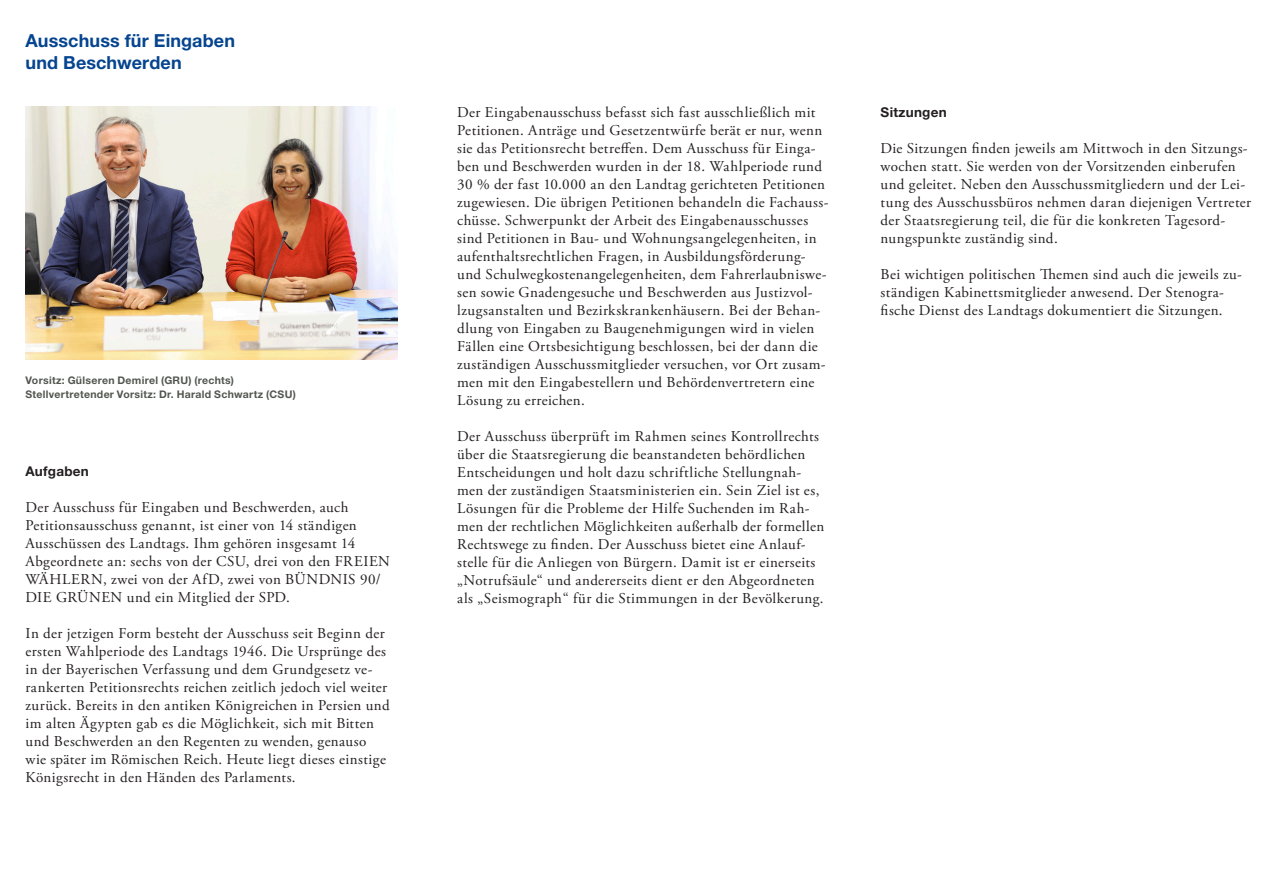
<style>
.page{position:relative;width:1276px;height:893px;background:#fff}
.page>*{position:absolute;margin:0;border:0;box-sizing:border-box;transform-origin:0 0}
.t1{font:700 18px "Helvetica Neue LTW1 G";letter-spacing:.01em;color:#05448f}
.t2{font:15px/18px "Adobe Garamond Pro";letter-spacing:.025em;color:#231f20}
.t3{font:700 13.5px "Helvetica Neue LTW1 G";letter-spacing:.02em;color:#231f20}
.BU{font:700 10.5px "Helvetica Neue LTW1 G";letter-spacing:.03em;color:#52564f}
</style>
<div class="page">
<img style="left:26px;top:106px;width:372px;height:253px">
<p class="t1" style="left:26px;top:29px;width:211px">Ausschuss für Eingaben</p>
<p class="t1" style="left:26px;top:52px;width:158px">und Beschwerden</p>
<p class="BU" style="left:26px;top:373px;width:210px">Vorsitz: Gülseren Demirel (GRU) (rechts)</p>
<p class="BU" style="left:26px;top:388px;width:272px">Stellvertretender Vorsitz: Dr. Harald Schwartz (CSU)</p>
<p class="t3" style="left:26px;top:463px;width:65px">Aufgaben</p>
<p class="t2" style="left:26px;top:498px;width:366px">Der Ausschuss für Eingaben und Beschwerden, auch Petitionsausschuss genannt, ist einer von 14 ständigen Ausschüssen des Landtags. Ihm gehören insgesamt 14<br>Abgeordnete an: sechs von der CSU, drei von den FREIEN WÄHLERN, zwei von der AfD, zwei von BÜNDNIS 90/ DIE GRÜNEN und ein Mitglied der SPD.</p>
<p class="t2" style="left:26px;top:624px;width:366px">In der jetzigen Form besteht der Ausschuss seit Beginn der ersten Wahlperiode des Landtags 1946. Die Ursprünge des in der Bayerischen Verfassung und dem Grundgesetz ve&shy;rankerten Petitionsrechts reichen zeitlich jedoch viel weiter zurück. Bereits in den antiken Königreichen in Persien und im alten Ägypten gab es die Möglichkeit, sich mit Bitten und Beschwerden an den Regenten zu wenden, genauso wie später im Römischen Reich. Heute liegt dieses einstige Königsrecht in den Händen des Parlaments.</p>
<p class="t2" style="left:457px;top:104px;width:373px">Der Eingabenausschuss befasst sich fast ausschließlich mit Petitionen. Anträge und Gesetzentwürfe berät er nur, wenn sie das Petitionsrecht betreffen. Dem Ausschuss für Einga&shy;ben und Beschwerden wurden in der 18. Wahlperiode rund 30 % der fast 10.000 an den Landtag gerichteten Petitionen zugewiesen. Die übrigen Petitionen behandeln die Fachauss&shy;chüsse. Schwerpunkt der Arbeit des Eingabenausschusses sind Petitionen in Bau- und Wohnungsangelegenheiten, in aufenthaltsrechtlichen Fragen, in Ausbildungsförderung&shy;und Schulwegkostenangelegenheiten, dem Fahrerlaubniswe&shy;sen sowie Gnadengesuche und Beschwerden aus Justizvol&shy;lzugsanstalten und Bezirkskrankenhäusern. Bei der Behan&shy;dlung von Eingaben zu Baugenehmigungen wird in vielen Fällen eine Ortsbesichtigung beschlossen, bei der dann die zuständigen Ausschussmitglieder versuchen, vor Ort zusam&shy;men mit den Eingabestellern und Behördenvertretern eine Lösung zu erreichen.</p>
<p class="t2" style="left:457px;top:428px;width:368px">Der Ausschuss überprüft im Rahmen seines Kontrollrechts über die Staatsregierung die beanstandeten behördlichen Entscheidungen und holt dazu schriftliche Stellungnah&shy;men der zuständigen Staatsministerien ein. Sein Ziel ist es, Lösungen für die Probleme der Hilfe Suchenden im Rah&shy;men der rechtlichen Möglichkeiten außerhalb der formellen Rechtswege zu finden. Der Ausschuss bietet eine Anlauf&shy;stelle für die Anliegen von Bürgern. Damit ist er einerseits „Notrufsäule“ und andererseits dient er den Abgeordneten als „Seismograph“ für die Stimmungen in der Bevölkerung.</p>
<p class="t3" style="left:880px;top:104px;width:68px">Sitzungen</p>
<p class="t2" style="left:880px;top:140px;width:372px">Die Sitzungen finden jeweils am Mittwoch in den Sitzungs&shy;wochen statt. Sie werden von der Vorsitzenden einberufen und geleitet. Neben den Ausschussmitgliedern und der Lei&shy;tung des Ausschussbüros nehmen daran diejenigen Vertreter der Staatsregierung teil, die für die konkreten Tagesord&shy;nungspunkte zuständig sind.</p>
<p class="t2" style="left:880px;top:266px;width:363px">Bei wichtigen politischen Themen sind auch die jeweils zu&shy;ständigen Kabinettsmitglieder anwesend. Der Stenogra&shy;fische Dienst des Landtags dokumentiert die Sitzungen.</p>
</div>
